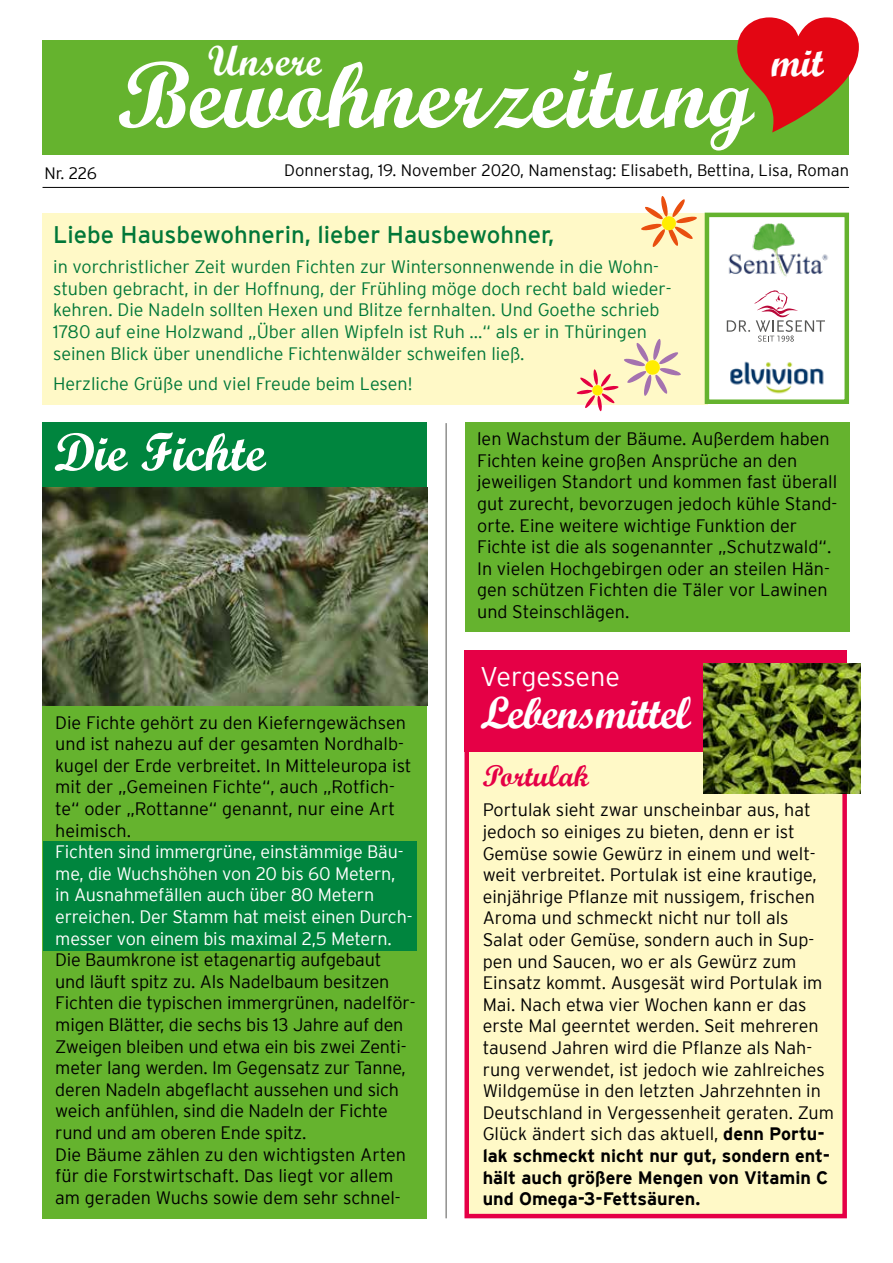
<style>
.page{position:relative;width:893px;height:1263px;background:#fff}
.page>*{position:absolute;margin:0;border:0;box-sizing:border-box;transform-origin:0 0}
.t1{font:93.9px "Script MT Bold";color:#fff}
.t2{font:53.55px "Script MT Bold";color:#fff}
.t3{font:45px "Script MT Bold";letter-spacing:-.02em;color:#fff}
.t4{font:42px "Script MT Bold";color:#fff}
.t5{font:30px "Script MT Bold";color:#e50046}
.t6{font:300 27px "Interstate";letter-spacing:-.01em;color:#fff}
.t7{font:24px "Interstate";color:#007738}
.t8{font:300 18px/21.6px "Interstate";color:#000}
.t9{font:300 18px/21.6px "Interstate";color:#007738}
.t10{font:300 18px/21.6px "Interstate";letter-spacing:-.01em;color:#fff}
.t11{font:300 16.5px "Interstate";color:#000}
.s1{font-weight:700}
</style>
<div class="page">
<div style="left:464px;top:711px;width:383px;height:507px;background:#fff9c7;border:4px solid #e50046"></div>
<div style="left:43px;top:213px;width:665px;height:192px;background:#fff9c7"></div>
<hr style="left:43px;top:187px;width:806px;height:1px;background:#000">
<svg style="left:641px;top:196px;width:56px;height:51px"></svg>
<div style="left:43px;top:40px;width:806px;height:115px;background:#65b32e"></div>
<div style="left:705px;top:213px;width:144px;height:191px;background:#fff;border:4px solid #65b32e"></div>
<img style="left:730px;top:361px;width:94px;height:33px">
<svg style="left:727px;top:290px;width:98px;height:52px"></svg>
<img style="left:728px;top:224px;width:100px;height:53px">
<div style="left:43px;top:422px;width:384px;height:796px;background:#65b32e"></div>
<div style="left:465px;top:422px;width:385px;height:209px;background:#65b32e"></div>
<hr style="left:446px;top:423px;width:1px;height:795px;background:#575756">
<div style="left:43px;top:422px;width:384px;height:127px;background:#00853e"></div>
<div style="left:43px;top:841px;width:373px;height:109px;background:#00853e"></div>
<img style="left:43px;top:488px;width:384px;height:218px">
<div style="left:464px;top:650px;width:383px;height:101px;background:#e50046"></div>
<img style="left:704px;top:664px;width:157px;height:130px">
<svg style="left:577px;top:339px;width:104px;height:72px"></svg>
<h3 class="t4" style="left:208px;top:35px;width:115px">Unsere</h3>
<h3 class="t4" style="left:771px;top:36px;width:54px">mit</h3>
<h1 class="t1" style="left:118px;top:38px;width:637px">Bewohnerzeitung</h1>
<p class="t11" style="left:45px;top:164px;width:54px">Nr. 226</p>
<p class="t11" style="left:284px;top:161px;width:566px">Donnerstag, 19. November 2020, Namenstag: Elisabeth, Bettina, Lisa, Roman</p>
<h3 class="t7" style="left:53px;top:221px;width:503px">Liebe Hausbewohnerin, lieber Hausbewohner,</h3>
<p class="t9" style="left:53px;top:256px;width:620px">in vorchristlicher Zeit wurden Fichten zur Wintersonnenwende in die Wohn&shy;stuben gebracht, in der Hoffnung, der Frühling möge doch recht bald wieder&shy;kehren. Die Nadeln sollten Hexen und Blitze fernhalten. Und Goethe schrieb 1780 auf eine Holzwand „Über allen Wipfeln ist Ruh …“ als er in Thüringen seinen Blick über unendliche Fichtenwälder schweifen ließ.</p>
<p class="t9" style="left:53px;top:372px;width:361px">Herzliche Grüße und viel Freude beim Lesen!</p>
<h2 class="t2" style="left:54px;top:419px;width:213px">Die Fichte</h2>
<p class="t8" style="left:55px;top:711px;width:358px">Die Fichte gehört zu den Kieferngewächsen und ist nahezu auf der gesamten Nordhalb&shy;kugel der Erde verbreitet. In Mitteleuropa ist mit der „Gemeinen Fichte“, auch „Rotfich&shy;te“ oder „Rottanne“ genannt, nur eine Art heimisch.</p>
<p class="t10" style="left:55px;top:841px;width:359px">Fichten sind immergrüne, einstämmige Bäu&shy;me, die Wuchshöhen von 20 bis 60 Metern, in Ausnahmefällen auch über 80 Metern erreichen. Der Stamm hat meist einen Durch&shy;messer von einem bis maximal 2,5 Metern.</p>
<p class="t8" style="left:55px;top:949px;width:362px">Die Baumkrone ist etagenartig aufgebaut und läuft spitz zu. Als Nadelbaum besitzen Fichten die typischen immergrünen, nadelför&shy;migen Blätter, die sechs bis 13 Jahre auf den Zweigen bleiben und etwa ein bis zwei Zenti&shy;meter lang werden. Im Gegensatz zur Tanne, deren Nadeln abgeflacht aussehen und sich weich anfühlen, sind die Nadeln der Fichte rund und am oberen Ende spitz.<br>Die Bäume zählen zu den wichtigsten Arten für die Forstwirtschaft. Das liegt vor allem am geraden Wuchs sowie dem sehr schnel-</p>
<p class="t8" style="left:477px;top:428px;width:362px">len Wachstum der Bäume. Außerdem haben Fichten keine großen Ansprüche an den jeweiligen Standort und kommen fast überall gut zurecht, bevorzugen jedoch kühle Stand&shy;orte. Eine weitere wichtige Funktion der Fichte ist die als sogenannter „Schutzwald“.<br>In vielen Hochgebirgen oder an steilen Hän&shy;gen schützen Fichten die Täler vor Lawinen und Steinschlägen.</p>
<h3 class="t6" style="left:480px;top:661px;width:141px">Vergessene</h3>
<h3 class="t3" style="left:480px;top:685px;width:212px">Lebensmittel</h3>
<h3 class="t5" style="left:483px;top:758px;width:108px">Portulak</h3>
<p class="t8" style="left:483px;top:799px;width:353px">Portulak sieht zwar unscheinbar aus, hat jedoch so einiges zu bieten, denn er ist Gemüse sowie Gewürz in einem und welt&shy;weit verbreitet. Portulak ist eine krautige, einjährige Pflanze mit nussigem, frischen Aroma und schmeckt nicht nur toll als Salat oder Gemüse, sondern auch in Sup&shy;pen und Saucen, wo er als Gewürz zum Einsatz kommt. Ausgesät wird Portulak im Mai. Nach etwa vier Wochen kann er das erste Mal geerntet werden. Seit mehreren tausend Jahren wird die Pflanze als Nah&shy;rung verwendet, ist jedoch wie zahlreiches Wildgemüse in den letzten Jahrzehnten in Deutschland in Vergessenheit geraten. Zum Glück ändert sich das aktuell, <span class="s1">denn Portu&shy;lak schmeckt nicht nur gut, sondern ent&shy;hält auch größere Mengen von Vitamin C und Omega-3-Fettsäuren.</span></p>
</div>
